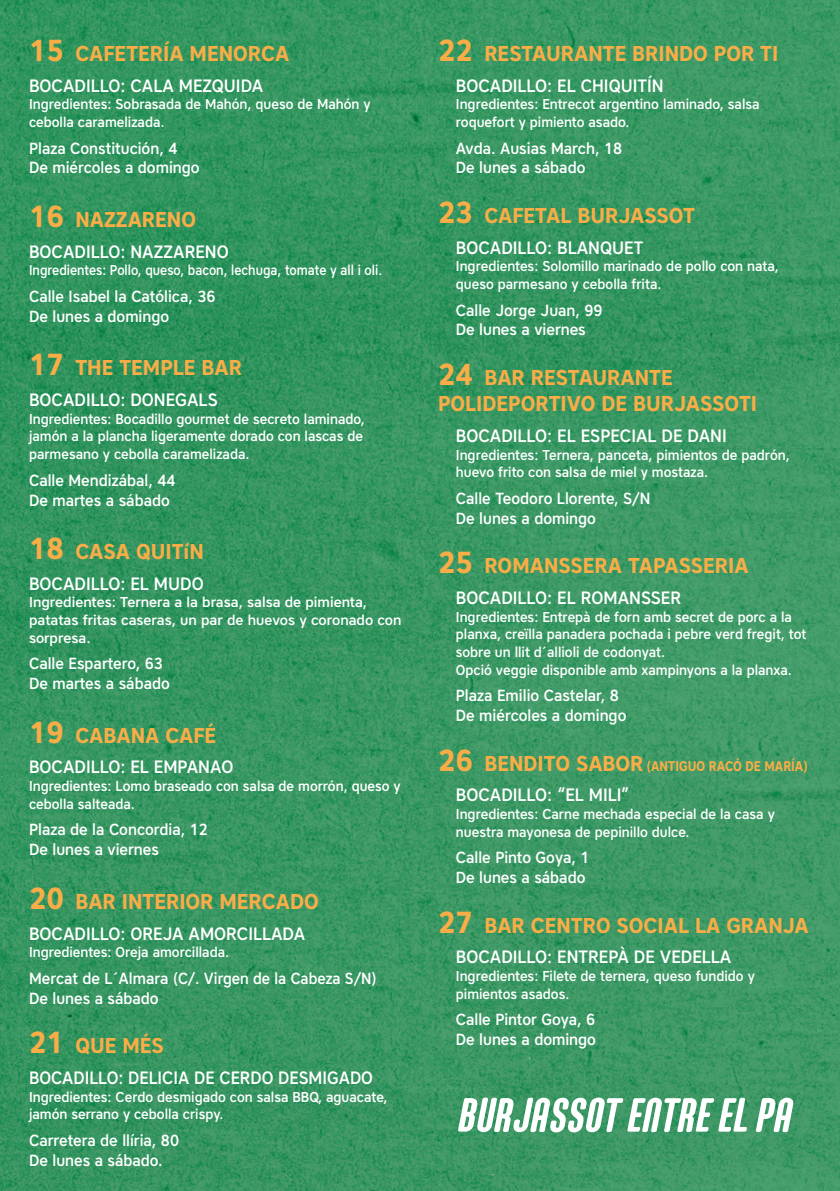
<style>
.page{position:relative;width:840px;height:1191px;background:#fff}
.page>*{position:absolute;margin:0;border:0;box-sizing:border-box;transform-origin:0 0}
.t1{font:21.4px/26.4px "Core Sans A45";color:#faad47;scale:.92 1}
.t2{font:500 17.8px "Core Sans A55";color:#fff;scale:.92 1}
.t3{font:500 17.8px "Core Sans A55";color:#fff;scale:.9 1}
.t4{font:500 16px/19.8px "Core Sans A55";color:#fff;scale:.92 1}
.t5{font:500 14.2px/17.6px "Core Sans A55";color:#fff;scale:.92 1}
.t6{font:500 14.2px/17.6px "Core Sans A55";color:#fff}
.t7{font:500 14.2px "Core Sans A55";color:#fff;scale:.86 1}
.t8{font:14px "Core Sans A45";color:#faad47;scale:.84 1}
.s1{font-size:30.4px}
.s2{font-size:21.4px}
</style>
<div class="page">
<img style="left:0;top:0;width:839px;height:1191px">
<svg style="left:457px;top:1097px;width:289px;height:35px"></svg>
<svg style="left:755px;top:1097px;width:38px;height:35px"></svg>
<h1 class="t1" style="left:29px;top:38px;width:284px"><span class="s1">15</span> CAFETERÍA MENORCA</h1>
<p class="t2" style="left:29px;top:74px;width:256px">BOCADILLO: CALA MEZQUIDA</p>
<p class="t5" style="left:29px;top:95px;width:372px">Ingredientes: Sobrasada de Mahón, queso de Mahón y cebolla caramelizada.</p>
<p class="t4" style="left:29px;top:138px;width:187px">Plaza Constitución, 4<br>De miércoles a domingo</p>
<h1 class="t1" style="left:29px;top:204px;width:183px"><span class="s1">16</span> NAZZARENO</h1>
<p class="t2" style="left:29px;top:240px;width:218px">BOCADILLO: NAZZARENO</p>
<p class="t7" style="left:29px;top:261px;width:412px">Ingredientes: Pollo, queso, bacon, lechuga, tomate y all i oli.</p>
<p class="t4" style="left:29px;top:286px;width:204px">Calle Isabel la Católica, 36<br>De lunes a domingo</p>
<h1 class="t1" style="left:29px;top:352px;width:233px"><span class="s1">17</span> THE TEMPLE BAR</h1>
<p class="t2" style="left:29px;top:388px;width:206px">BOCADILLO: DONEGALS</p>
<p class="t5" style="left:29px;top:410px;width:366px">Ingredientes: Bocadillo gourmet de secreto laminado, jamón a la plancha ligeramente dorado con lascas de parmesano y cebolla caramelizada.</p>
<p class="t4" style="left:29px;top:470px;width:161px">Calle Mendizábal, 44<br>De martes a sábado</p>
<h1 class="t1" style="left:29px;top:536px;width:191px"><span class="s1">18</span> CASA QUITíN</h1>
<p class="t2" style="left:29px;top:572px;width:191px">BOCADILLO: EL MUDO</p>
<p class="t6" style="left:29px;top:593px;width:374px">Ingredientes: Ternera a la brasa, salsa de pimienta, patatas fritas caseras, un par de huevos y coronado con sorpresa.</p>
<p class="t4" style="left:29px;top:653px;width:154px">Calle Espartero, 63<br>De martes a sábado</p>
<h1 class="t1" style="left:29px;top:720px;width:205px"><span class="s1">19</span> CABANA CAFÉ</h1>
<p class="t2" style="left:29px;top:755px;width:223px">BOCADILLO: EL EMPANAO</p>
<p class="t5" style="left:29px;top:777px;width:405px">Ingredientes: Lomo braseado con salsa de morrón, queso y cebolla salteada.</p>
<p class="t4" style="left:29px;top:819px;width:196px">Plaza de la Concordia, 12<br>De lunes a viernes</p>
<h1 class="t1" style="left:29px;top:886px;width:316px"><span class="s1">20</span> BAR INTERIOR MERCADO</h1>
<p class="t2" style="left:29px;top:921px;width:301px">BOCADILLO: OREJA AMORCILLADA</p>
<p class="t5" style="left:29px;top:943px;width:219px">Ingredientes: Oreja amorcillada.</p>
<p class="t4" style="left:29px;top:968px;width:379px">Mercat de L´Almara (C/. Virgen de la Cabeza S/N)<br>De lunes a sábado</p>
<h1 class="t1" style="left:29px;top:1030px;width:148px"><span class="s1">21</span> QUE MÉS</h1>
<p class="t3" style="left:29px;top:1066px;width:383px">BOCADILLO: DELICIA DE CERDO DESMIGADO</p>
<p class="t5" style="left:29px;top:1087px;width:391px">Ingredientes: Cerdo desmigado con salsa BBQ, aguacate, jamón serrano y cebolla crispy.</p>
<p class="t4" style="left:29px;top:1130px;width:165px">Carretera de llíria, 80<br>De lunes a sábado.</p>
<h1 class="t1" style="left:438px;top:38px;width:371px"><span class="s1">22</span> RESTAURANTE BRINDO POR TI</h1>
<p class="t2" style="left:455px;top:74px;width:227px">BOCADILLO: EL CHIQUITÍN</p>
<p class="t5" style="left:455px;top:95px;width:331px">Ingredientes: Entrecot argentino laminado, salsa roquefort y pimiento asado.</p>
<p class="t4" style="left:455px;top:138px;width:182px">Avda. Ausias March, 18<br>De lunes a sábado</p>
<h1 class="t1" style="left:438px;top:200px;width:281px"><span class="s1">23</span> CAFETAL BURJASSOT</h1>
<p class="t2" style="left:455px;top:236px;width:205px">BOCADILLO: BLANQUET</p>
<p class="t5" style="left:455px;top:257px;width:352px">Ingredientes: Solomillo marinado de pollo con nata, queso parmesano y cebolla frita.</p>
<p class="t4" style="left:455px;top:300px;width:161px">Calle Jorge Juan, 99<br>De lunes a viernes</p>
<h1 class="t1" style="left:438px;top:362px;width:348px"><span class="s1">24</span> BAR RESTAURANTE<br>POLIDEPORTIVO DE BURJASSOTI</h1>
<p class="t2" style="left:455px;top:424px;width:296px">BOCADILLO: EL ESPECIAL DE DANI</p>
<p class="t5" style="left:455px;top:446px;width:364px">Ingredientes: Ternera, panceta, pimientos de padrón, huevo frito con salsa de miel y mostaza.</p>
<p class="t4" style="left:455px;top:488px;width:213px">Calle Teodoro Llorente, S/N<br>De lunes a domingo</p>
<h1 class="t1" style="left:438px;top:550px;width:339px"><span class="s1">25</span> ROMANSSERA TAPASSERIA</h1>
<p class="t2" style="left:455px;top:586px;width:246px">BOCADILLO: EL ROMANSSER</p>
<p class="t5" style="left:455px;top:608px;width:382px">Ingredientes: Entrepà de forn amb secret de porc a la planxa, creïlla panadera pochada i pebre verd fregit, tot sobre un llit d´allioli de codonyat.<br>Opció veggie disponible amb xampinyons a la planxa.</p>
<p class="t4" style="left:455px;top:685px;width:187px">Plaza Emilio Castelar, 8<br>De miércoles a domingo</p>
<p class="t8" style="left:438px;top:754px;width:441px"><span class="s1">26</span> <span class="s2">BENDITO SABOR</span> (ANTIGUO RACÓ DE MARÍA)</p>
<p class="t2" style="left:455px;top:783px;width:190px">BOCADILLO: “EL MILI”</p>
<p class="t5" style="left:455px;top:805px;width:348px">Ingredientes: Carne mechada especial de la casa y nuestra mayonesa de pepinillo dulce.</p>
<p class="t4" style="left:455px;top:847px;width:147px">Calle Pinto Goya, 1<br>De lunes a sábado</p>
<h1 class="t1" style="left:438px;top:909px;width:404px"><span class="s1">27</span> BAR CENTRO SOCIAL LA GRANJA</h1>
<p class="t2" style="left:455px;top:945px;width:301px">BOCADILLO: ENTREPÀ DE VEDELLA</p>
<p class="t5" style="left:455px;top:967px;width:326px">Ingredientes: Filete de ternera, queso fundido y pimientos asados.</p>
<p class="t4" style="left:455px;top:1009px;width:154px">Calle Pintor Goya, 6<br>De lunes a domingo</p>
</div>
